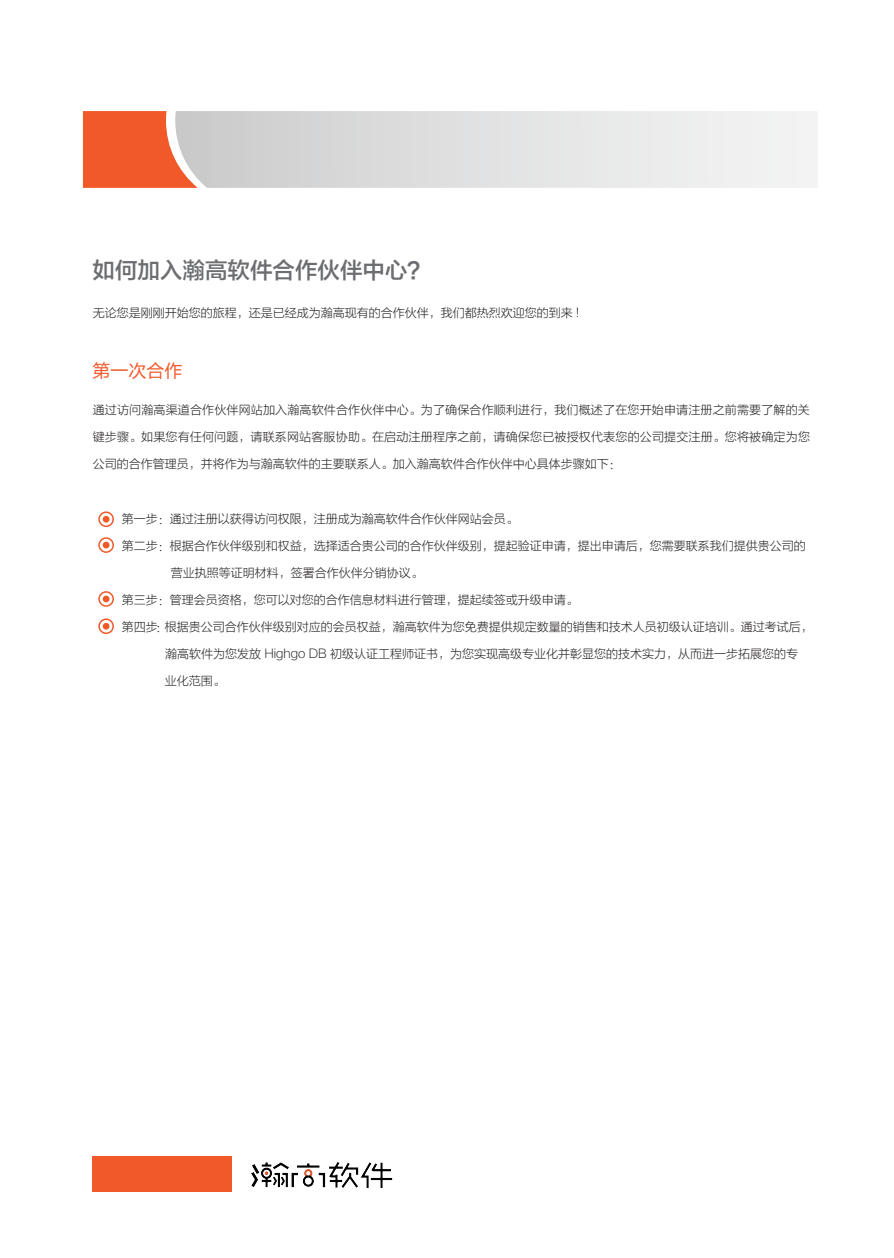
<style>
.page{position:relative;width:894px;height:1258px;background:#fff}
.page>*{position:absolute;margin:0;border:0;box-sizing:border-box;transform-origin:0 0}
.t1{font:22.5px "FZLTZHK GBK1 0";color:#6c6d70}
.t2{font:18px "FZLTHJW GB1 0";color:#f15929}
.t3{font:12px "FZLTXHJW GB1 0";color:#231f20}
</style>
<div class="page">
<svg style="left:83px;top:111px;width:92px;height:77px;background:#f16033"></svg>
<svg style="left:175px;top:111px;width:643px;height:77px"></svg>
<div style="left:92px;top:1156px;width:139px;height:35px;background:#f15929"></div>
<img style="left:251px;top:1162px;width:142px;height:26px">
<svg style="left:98px;top:511px;width:16px;height:16px"></svg>
<svg style="left:98px;top:537px;width:16px;height:16px"></svg>
<svg style="left:98px;top:591px;width:16px;height:16px"></svg>
<svg style="left:98px;top:618px;width:16px;height:16px"></svg>
<h1 class="t1" style="left:93px;top:258px;width:339px">如何加入瀚高软件合作伙伴中心？</h1>
<p class="t3" style="left:93px;top:306px;width:488px">无论您是刚刚开始您的旅程，还是已经成为瀚高现有的合作伙伴，我们都热烈欢迎您的到来 !</p>
<h2 class="t2" style="left:93px;top:361px;width:91px">第一次合作</h2>
<p class="t3" style="left:93px;top:403px;width:719px">通过访问瀚高渠道合作伙伴网站加入瀚高软件合作伙伴中心。为了确保合作顺利进行，我们概述了在您开始申请注册之前需要了解的关</p>
<p class="t3" style="left:93px;top:430px;width:719px">键步骤。如果您有任何问题，请联系网站客服协助。在启动注册程序之前，请确保您已被授权代表您的公司提交注册。您将被确定为您</p>
<p class="t3" style="left:93px;top:457px;width:529px">公司的合作管理员，并将作为与瀚高软件的主要联系人。加入瀚高软件合作伙伴中心具体步骤如下：</p>
<p class="t3" style="left:122px;top:512px;width:398px">第一步：通过注册以获得访问权限，注册成为瀚高软件合作伙伴网站会员。</p>
<p class="t3" style="left:122px;top:539px;width:686px">第二步：根据合作伙伴级别和权益，选择适合贵公司的合作伙伴级别，提起验证申请，提出申请后，您需要联系我们提供贵公司的</p>
<p class="t3" style="left:171px;top:566px;width:253px">营业执照等证明材料，签署合作伙伴分销协议。</p>
<p class="t3" style="left:122px;top:593px;width:458px">第三步：管理会员资格，您可以对您的合作信息材料进行管理，提起续签或升级申请。</p>
<p class="t3" style="left:122px;top:620px;width:693px">第四步：根据贵公司合作伙伴级别对应的会员权益，瀚高软件为您免费提供规定数量的销售和技术人员初级认证培训。通过考试后，</p>
<p class="t3" style="left:165px;top:647px;width:634px">瀚高软件为您发放 Highgo DB 初级认证工程师证书，为您实现高级专业化并彰显您的技术实力，从而进一步拓展您的专</p>
<p class="t3" style="left:165px;top:674px;width:62px">业化范围。</p>
</div>
